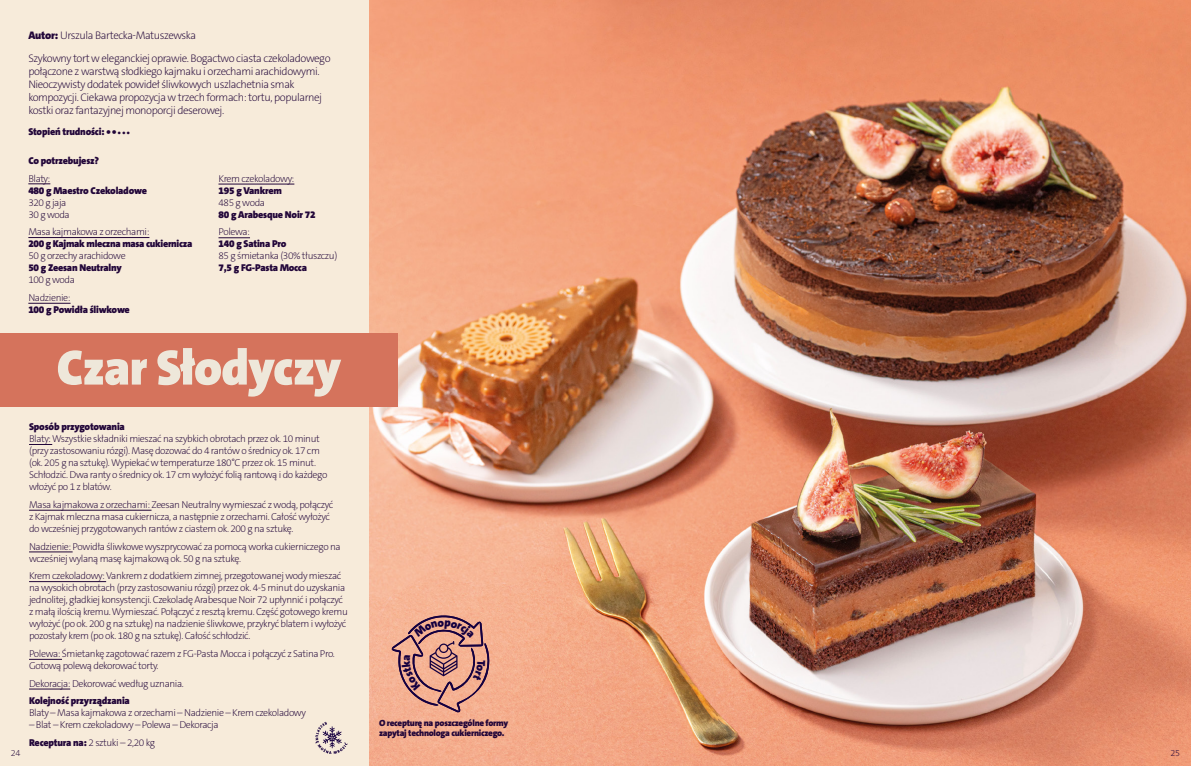
<style>
.page{position:relative;width:1191px;height:766px;background:#fff}
.page>*{position:absolute;margin:0;border:0;box-sizing:border-box;transform-origin:0 0}
.t1{font:900 50px "The Sans C5";letter-spacing:-.02em;color:#eee7da}
.t2{font:200 11px/13px "The Sans C5";letter-spacing:-.04em;color:#220639}
.t3{font:200 10px/12px "The Sans C5";letter-spacing:-.04em;color:#220639}
.t4{font:900 10px "The Sans C5";letter-spacing:-.02em;color:#220639}
.t5{font:900 9px/10px "The Sans C5";letter-spacing:-.03em;color:#220639}
.t6{font:200 9px "The Sans C5";color:#220639}
.t7{font:italic 200 8px "The Sans C5";color:#220639}
.s1{font-weight:900}
.s2{font-size:7px}
</style>
<div class="page">
<img style="left:369px;top:0;width:822px;height:765px">
<div style="left:0;top:0;width:369px;height:765px;background:#f7ebda"></div>
<svg style="left:29px;top:444px;width:23px;height:1px"></svg>
<hr style="left:29px;top:510px;width:122px;height:1px;background:#220639">
<hr style="left:29px;top:551px;width:44px;height:1px;background:#220639">
<hr style="left:29px;top:581px;width:77px;height:1px;background:#220639">
<hr style="left:29px;top:659px;width:33px;height:1px;background:#220639">
<hr style="left:29px;top:688px;width:41px;height:1px;background:#220639">
<svg style="left:28px;top:183px;width:22px;height:1px"></svg>
<hr style="left:28px;top:237px;width:121px;height:1px;background:#220639">
<hr style="left:28px;top:303px;width:43px;height:1px;background:#220639">
<hr style="left:218px;top:184px;width:76px;height:1px;background:#220639">
<hr style="left:218px;top:237px;width:32px;height:1px;background:#220639">
<div style="left:0;top:333px;width:398px;height:74px;background:#d5735c"></div>
<svg style="left:315px;top:721px;width:32px;height:32px"></svg>
<svg style="left:392px;top:610px;width:97px;height:102px;background:#d49786"></svg>
<p class="t2" style="left:28px;top:23px;width:304px;line-height:23px"><span class="s1">Autor:</span> Urszula Bartecka-Matuszewska<br>Szykowny tort w eleganckiej oprawie. Bogactwo ciasta czekoladowego</p>
<p class="t2" style="left:28px;top:64px;width:295px">połączone z warstwą słodkiego kajmaku i orzechami arachidowymi.<br>Nieoczywisty dodatek powideł śliwkowych uszlachetnia smak kompozycji. Ciekawa propozycja w trzech formach: tortu, popularnej kostki oraz fantazyjnej monoporcji deserowej.</p>
<p class="t4" style="left:28px;top:125px;width:103px">Stopień trudności: • • <span class="s2">• • •</span></p>
<p class="t4" style="left:28px;top:154px;width:72px">Co potrzebujesz?</p>
<p class="t3" style="left:28px;top:172px;width:23px">Blaty:</p>
<p class="t4" style="left:28px;top:184px;width:120px">480 g Maestro Czekoladowe</p>
<p class="t3" style="left:28px;top:196px;width:43px">320 g jaja<br>30 g woda</p>
<p class="t3" style="left:28px;top:226px;width:123px">Masa kajmakowa z orzechami:</p>
<p class="t4" style="left:28px;top:237px;width:166px">200 g Kajmak mleczna masa cukiernicza</p>
<p class="t3" style="left:28px;top:250px;width:99px">50 g orzechy arachidowe</p>
<p class="t4" style="left:28px;top:261px;width:95px">50 g Zeesan Neutralny</p>
<p class="t3" style="left:28px;top:271px;width:48px;line-height:17.7px">100 g woda<br>Nadzienie:</p>
<p class="t4" style="left:28px;top:303px;width:103px">100 g Powidła śliwkowe</p>
<p class="t3" style="left:218px;top:172px;width:77px">Krem czekoladowy:</p>
<p class="t4" style="left:218px;top:184px;width:65px">195 g Vankrem</p>
<p class="t3" style="left:218px;top:196px;width:48px">485 g woda</p>
<p class="t4" style="left:218px;top:208px;width:99px">80 g Arabesque Noir 72</p>
<p class="t3" style="left:218px;top:226px;width:33px">Polewa:</p>
<p class="t4" style="left:218px;top:237px;width:69px">140 g Satina Pro</p>
<p class="t3" style="left:218px;top:250px;width:120px">85 g śmietanka (30% tłuszczu)</p>
<p class="t4" style="left:218px;top:261px;width:90px">7,5 g FG-Pasta Mocca</p>
<h1 class="t1" style="left:57px;top:335px;width:286px">Czar Słodyczy</h1>
<p class="t4" style="left:29px;top:420px;width:97px">Sposób przygotowania</p>
<p class="t3" style="left:29px;top:432px;width:300px">Blaty: Wszystkie składniki mieszać na szybkich obrotach przez ok. 10 minut (przy zastosowaniu rózgi). Masę dozować do 4 rantów o średnicy ok. 17 cm (ok. 205 g na sztukę). Wypiekać w temperaturze 180°C przez ok. 15 minut.<br>Schłodzić. Dwa ranty o średnicy ok. 17 cm wyłożyć folią rantową i do każdego włożyć po 1 z blatów.</p>
<p class="t3" style="left:29px;top:498px;width:306px">Masa kajmakowa z orzechami: Zeesan Neutralny wymieszać z wodą, połączyć z Kajmak mleczna masa cukiernicza, a następnie z orzechami. Całość wyłożyć do wcześniej przygotowanych rantów z ciastem ok. 200 g na sztukę.</p>
<p class="t3" style="left:29px;top:540px;width:313px">Nadzienie: Powidła śliwkowe wyszprycować za pomocą worka cukierniczego na wcześniej wylaną masę kajmakową ok. 50 g na sztukę.</p>
<p class="t3" style="left:29px;top:570px;width:320px">Krem czekoladowy: Vankrem z dodatkiem zimnej, przegotowanej wody mieszać na wysokich obrotach (przy zastosowaniu rózgi) przez ok. 4-5 minut do uzyskania jednolitej, gładkiej konsystencji. Czekoladę Arabesque Noir 72 upłynnić i połączyć z małą ilością kremu. Wymieszać. Połączyć z resztą kremu. Część gotowego kremu wyłożyć (po ok. 200 g na sztukę) na nadzienie śliwkowe, przykryć blatem i wyłożyć pozostały krem (po ok. 180 g na sztukę). Całość schłodzić.</p>
<p class="t3" style="left:29px;top:647px;width:307px">Polewa: Śmietankę zagotować razem z FG-Pasta Mocca i połączyć z Satina Pro.<br>Gotową polewą dekorować torty.</p>
<p class="t3" style="left:29px;top:677px;width:156px">Dekoracja: Dekorować według uznania.</p>
<p class="t4" style="left:29px;top:694px;width:102px">Kolejność przyrządzania</p>
<p class="t3" style="left:29px;top:707px;width:278px">Blaty – Masa kajmakowa z orzechami – Nadzienie – Krem czekoladowy</p>
<p class="t3" style="left:29px;top:716px;width:191px;line-height:17.7px">– Blat – Krem czekoladowy – Polewa – Dekoracja<br><span class="s1">Receptura na:</span> 2 sztuki – 2,20 kg</p>
<p class="t5" style="left:379px;top:718px;width:131px">O recepturę na poszczególne formy zapytaj technologa cukierniczego.</p>
<p class="t7" style="left:33px;top:721px;width:219px">Recepturęmożnaprzygotowaćrównieżw formiekostkiimonoporcj i.</p>
<p class="t6" style="left:11px;top:746px;width:11px">24</p>
<p class="t6" style="left:1170px;top:746px;width:11px">25</p>
</div>
